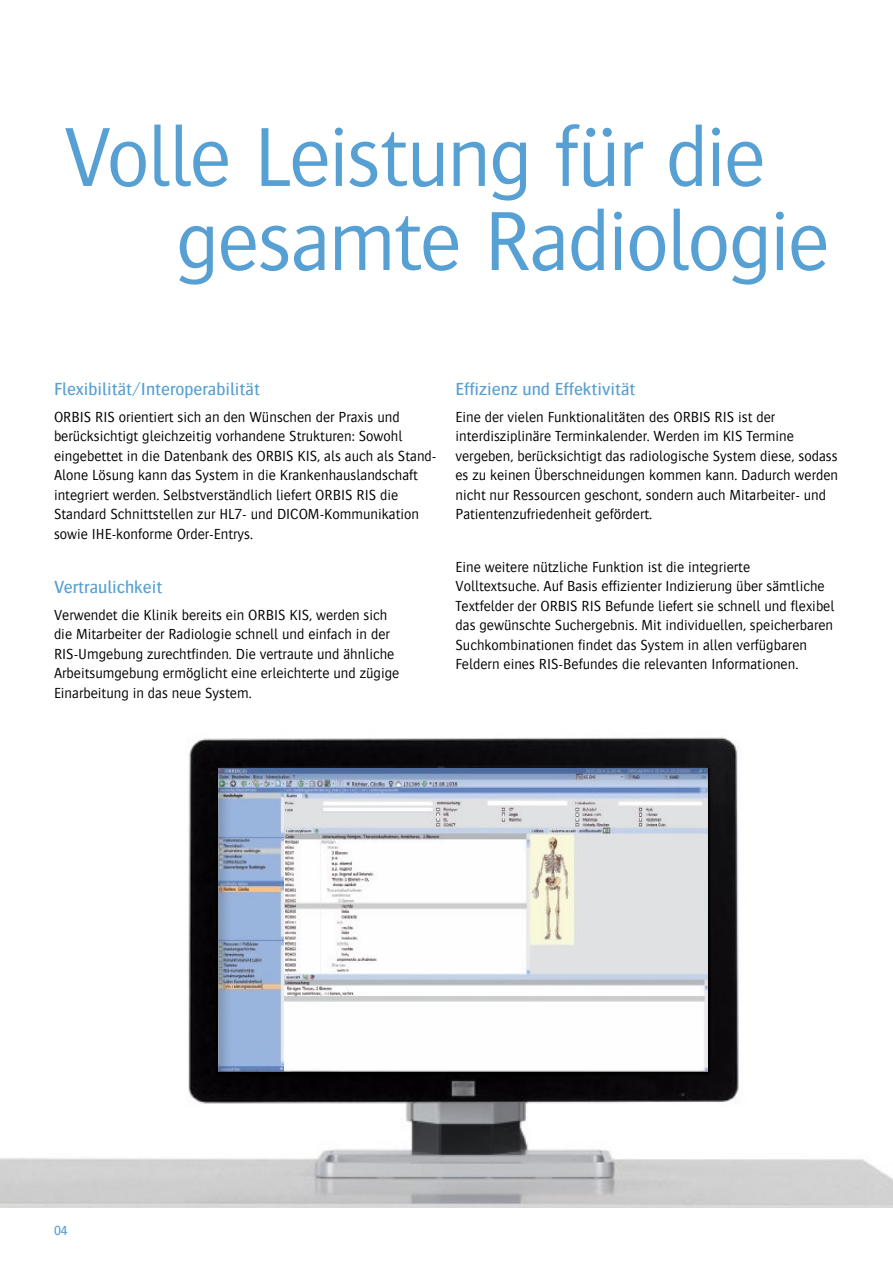
<style>
.page{position:relative;width:893px;height:1263px;background:#fff}
.page>*{position:absolute;margin:0;border:0;box-sizing:border-box;transform-origin:0 0}
.t1{font:300 87px/84px "Bosis For Agfa";letter-spacing:-.025em;color:#56a0d3}
.t2{font:500 18px "Bosis For Agfa";color:#56a0d3}
.t3{font:300 15px/19.5px "Bosis For Agfa";color:#000}
.t4{font:500 13.5px "Bosis For Agfa";color:#56a0d3}
</style>
<div class="page">
<img style="left:0;top:737px;width:893px;height:471px">
<div style="left:218px;top:767px;width:492px;height:309px;background:#000;opacity:.19"></div>
<h1 class="t1" style="left:176px;top:114px;width:655px;text-indent:-112px">Volle Leistung für die gesamte Radiologie</h1>
<p class="t2" style="left:54px;top:380px;width:208px">Flexibilität/Interoperabilität</p>
<p class="t3" style="left:54px;top:407px;width:384px">ORBIS RIS orientiert sich an den Wünschen der Praxis und berücksichtigt gleichzeitig vorhandene Strukturen: Sowohl eingebettet in die Datenbank des ORBIS KIS, als auch als Stand-Alone Lösung kann das System in die Krankenhauslandschaft integriert werden. Selbstverständlich liefert ORBIS RIS die Standard Schnittstellen zur HL7- und DICOM-Kommunikation sowie IHE-konforme Order-Entrys.</p>
<p class="t2" style="left:54px;top:578px;width:110px">Vertraulichkeit</p>
<p class="t3" style="left:54px;top:605px;width:347px">Verwendet die Klinik bereits ein ORBIS KIS, werden sich die Mitarbeiter der Radiologie schnell und einfach in der RIS-Umgebung zurechtfinden. Die vertraute und ähnliche Arbeitsumgebung ermöglicht eine erleichterte und zügige Einarbeitung in das neue System.</p>
<p class="t2" style="left:455px;top:380px;width:182px">Effizienz und Effektivität</p>
<p class="t3" style="left:455px;top:407px;width:384px">Eine der vielen Funktionalitäten des ORBIS RIS ist der interdisziplinäre Terminkalender. Werden im KIS Termine vergeben, berücksichtigt das radiologische System diese, sodass es zu keinen Überschneidungen kommen kann. Dadurch werden nicht nur Ressourcen geschont, sondern auch Mitarbeiter- und Patientenzufriedenheit gefördert.</p>
<p class="t3" style="left:455px;top:557px;width:380px">Eine weitere nützliche Funktion ist die integrierte Volltextsuche. Auf Basis effizienter Indizierung über sämtliche Textfelder der ORBIS RIS Befunde liefert sie schnell und flexibel das gewünschte Suchergebnis. Mit individuellen, speicherbaren Suchkombinationen findet das System in allen verfügbaren Feldern eines RIS-Befundes die relevanten Informationen.</p>
<p class="t4" style="left:54px;top:1224px;width:15px">04</p>
</div>
